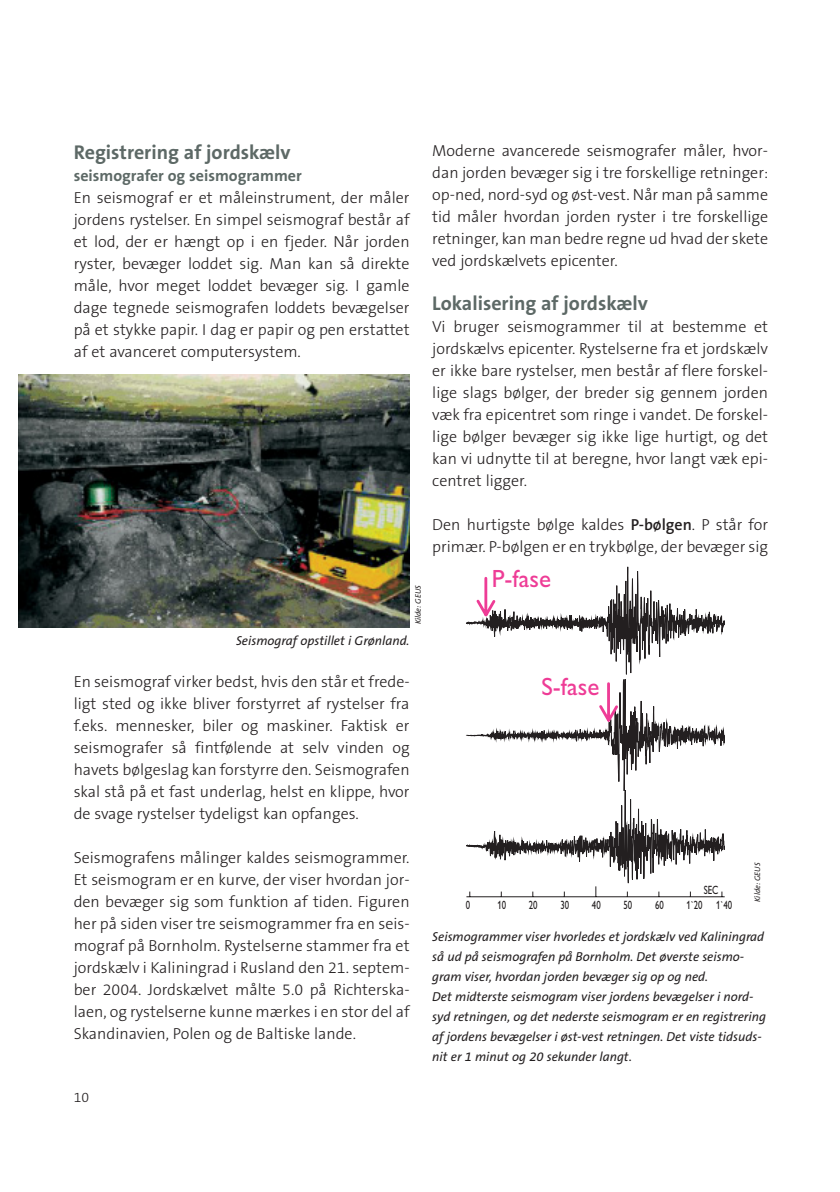
<style>
.page{position:relative;width:840px;height:1192px;background:#fff}
.page>*{position:absolute;margin:0;border:0;box-sizing:border-box;transform-origin:0 0}
.t1{font:25px "Gill Alt One";color:#ee3c96}
.t2{font:700 20px "The Sans B7";color:#5d6966}
.t3{font:300 16px/22px "The Sans B3";color:#231f20;text-align:justify}
.t4{font:700 16px "The Sans B7";color:#5d6966}
.t5{font:300 14px "The Sans B3";color:#231f20}
.t6{font:italic 13px/20px "The Sans B5 Plain";color:#231f20}
.t7{font:12px "Gill Alt One";color:#231f20;scale:.73 1}
.t8{font:italic 8px "The Sans B5 Plain";letter-spacing:-.01em;color:#231f20}
.s1{font-family:"The Sans B6";font-weight:600}
</style>
<div class="page">
<svg style="left:466px;top:566px;width:259px;height:332px"></svg>
<hr style="left:466px;top:896px;width:259px;height:1px;background:#231f20">
<svg style="left:466px;top:634px;width:259px;height:253px"></svg>
<svg style="left:474px;top:575px;width:146px;height:149px"></svg>
<img style="left:18px;top:374px;width:392px;height:254px">
<p class="t2" style="left:74px;top:142px;width:219px">Registrering af jordskælv</p>
<p class="t4" style="left:74px;top:167px;width:230px">seismografer og seismogrammer</p>
<p class="t3" style="left:74px;top:187px;width:337px">En seismograf er et måleinstrument, der måler jordens rystelser. En simpel seismograf består af et lod, der er hængt op i en fjeder. Når jorden ryster, bevæger loddet sig. Man kan så direkte måle, hvor meget loddet bevæger sig. I gamle dage tegnede seismografen loddets bevægelser på et stykke papir. I dag er papir og pen erstattet af et avanceret computersystem.</p>
<p class="t8" style="left:414px;top:624px;width:41px;rotate:-90deg">Kilde: GEUS</p>
<p class="t6" style="left:236px;top:631px;width:175px">Seismograf opstillet i Grønland.</p>
<p class="t3" style="left:432px;top:140px;width:337px">Moderne avancerede seismografer måler, hvor&shy;dan jorden bevæger sig i tre forskellige retninger: op-ned, nord-syd og øst-vest. Når man på samme tid måler hvordan jorden ryster i tre forskellige retninger, kan man bedre regne ud hvad der skete ved jordskælvets epicenter.</p>
<p class="t2" style="left:432px;top:293px;width:217px">Lokalisering af jordskælv</p>
<p class="t3" style="left:432px;top:316px;width:337px">Vi bruger seismogrammer til at bestemme et jordskælvs epicenter. Rystelserne fra et jordskælv er ikke bare rystelser, men består af flere forskel&shy;lige slags bølger, der breder sig gennem jorden væk fra epicentret som ringe i vandet. De forskel&shy;lige bølger bevæger sig ikke lige hurtigt, og det kan vi udnytte til at beregne, hvor langt væk epi&shy;centret ligger.</p>
<p class="t3" style="left:432px;top:514px;width:337px">Den hurtigste bølge kaldes <span class="s1">P-bølgen</span>. P står for primær. P-bølgen er en trykbølge, der bevæger sig</p>
<h1 class="t1" style="left:492px;top:570px;width:61px">P-fase</h1>
<p class="t3" style="left:74px;top:671px;width:337px">En seismograf virker bedst, hvis den står et frede&shy;ligt sted og ikke bliver forstyrret af rystelser fra f.eks. mennesker, biler og maskiner. Faktisk er seismografer så fintfølende at selv vinden og havets bølgeslag kan forstyrre den. Seismografen skal stå på et fast underlag, helst en klippe, hvor de svage rystelser tydeligst kan opfanges.</p>
<p class="t3" style="left:74px;top:847px;width:337px">Seismografens målinger kaldes seismogrammer.<br>Et seismogram er en kurve, der viser hvordan jor&shy;den bevæger sig som funktion af tiden. Figuren her på siden viser tre seismogrammer fra en seis&shy;mograf på Bornholm. Rystelserne stammer fra et jordskælv i Kaliningrad i Rusland den 21. septem&shy;ber 2004. Jordskælvet målte 5.0 på Richterska&shy;laen, og rystelserne kunne mærkes i en stor del af Skandinavien, Polen og de Baltiske lande.</p>
<h1 class="t1" style="left:541px;top:677px;width:59px">S-fase</h1>
<p class="t7" style="left:704px;top:886px;width:22px">SEC</p>
<p class="t7" style="left:466px;top:900px;width:8px">0</p>
<p class="t7" style="left:497px;top:900px;width:14px">10</p>
<p class="t7" style="left:529px;top:900px;width:14px">20</p>
<p class="t7" style="left:560px;top:900px;width:14px">30</p>
<p class="t7" style="left:592px;top:900px;width:14px">40</p>
<p class="t7" style="left:623px;top:900px;width:14px">50</p>
<p class="t7" style="left:655px;top:900px;width:14px">60</p>
<p class="t7" style="left:687px;top:900px;width:64px">1`20 1`40</p>
<p class="t8" style="left:753px;top:902px;width:41px;rotate:-90deg">Kilde: GEUS</p>
<p class="t6" style="left:432px;top:927px;width:335px">Seismogrammer viser hvorledes et jordskælv ved Kaliningrad så ud på seismografen på Bornholm. Det øverste seismo&shy;gram viser, hvordan jorden bevæger sig op og ned.<br>Det midterste seismogram viser jordens bevægelser i nord&shy;syd retningen, og det nederste seismogram er en registrering af jordens bevægelser i øst-vest retningen. Det viste tidsuds&shy;nit er 1 minut og 20 sekunder langt.</p>
<p class="t5" style="left:74px;top:1090px;width:17px">10</p>
</div>
